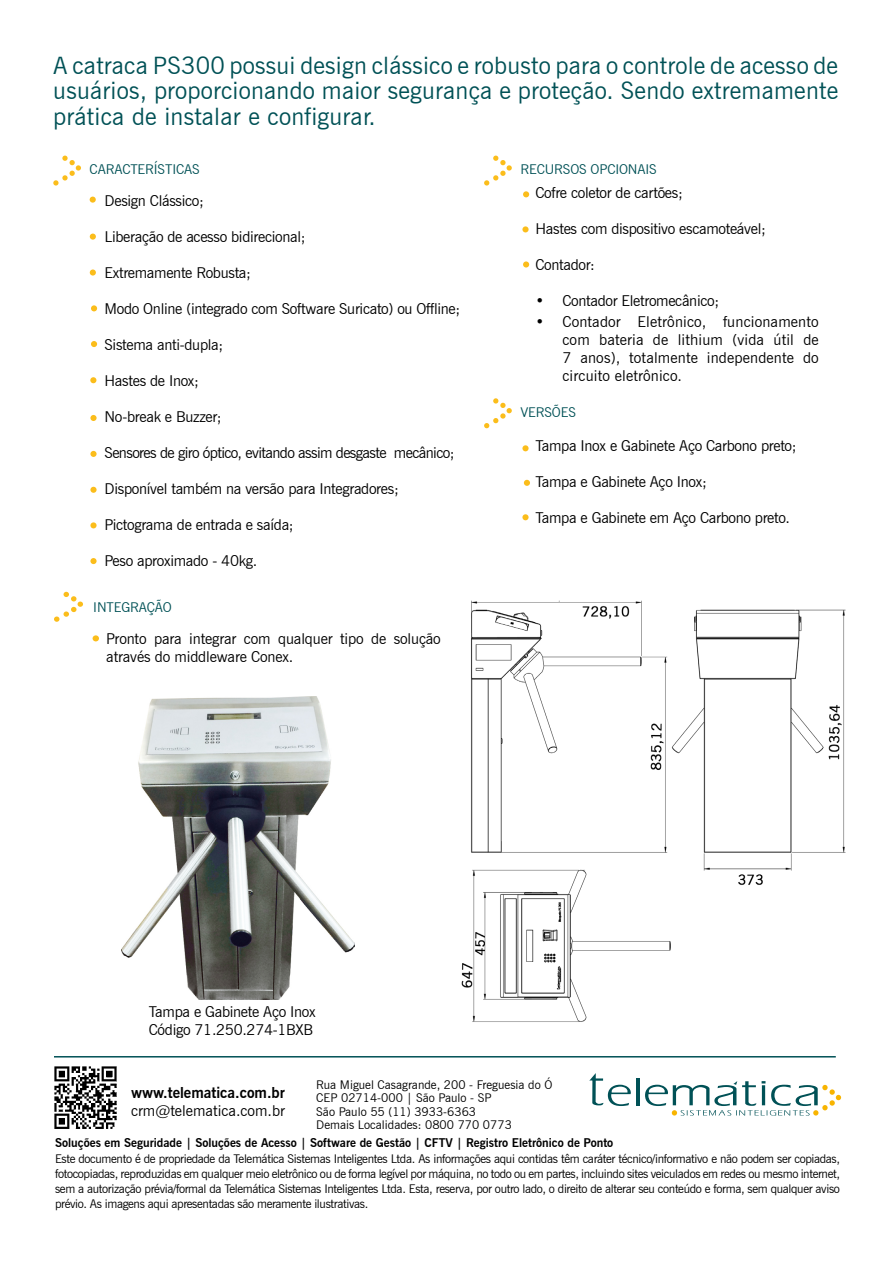
<style>
.page{position:relative;width:893px;height:1263px;background:#fff}
.page>*{position:absolute;margin:0;border:0;box-sizing:border-box;transform-origin:0 0}
.t1{font:24px/25.5px "News Gothic BT";letter-spacing:.01em;color:#005156;text-align:justify}
.t2{font:15px/18px "News Gothic BT";letter-spacing:-.02em;color:#000}
.t3{font:15px "News Gothic BT";letter-spacing:-.04em;color:#000}
.t4{font:700 15px "News Gothic BT";color:#000}
.t5{font:15px "News Gothic BT";color:#000}
.t6{font:13.5px "News Gothic BT";letter-spacing:-.01em;color:#005156}
.t7{font:12px/13.5px "News Gothic BT";color:#000}
.t8{font:700 12px "News Gothic BT";color:#000}
</style>
<div class="page">
<img style="left:54px;top:1066px;width:63px;height:63px">
<svg style="left:589px;top:1073px;width:42px;height:33px"></svg>
<hr style="left:636px;top:1078px;width:3px;height:27px;background:#005156">
<svg style="left:645px;top:1081px;width:196px;height:34px"></svg>
<hr style="left:54px;top:1056px;width:782px;height:1px;background:#005156">
<svg style="left:523px;top:191px;width:6px;height:6px"></svg>
<div style="left:522px;top:445px;width:7px;height:6px;background:#fbbd1b;border-radius:50%"></div>
<div style="left:522px;top:226px;width:7px;height:6px;background:#fbbd1b;border-radius:50%"></div>
<svg style="left:524px;top:480px;width:6px;height:6px"></svg>
<svg style="left:523px;top:261px;width:6px;height:6px"></svg>
<div style="left:522px;top:514px;width:7px;height:6px;background:#fbbd1b;border-radius:50%"></div>
<svg style="left:53px;top:156px;width:28px;height:30px"></svg>
<svg style="left:484px;top:156px;width:28px;height:30px"></svg>
<svg style="left:484px;top:398px;width:28px;height:30px"></svg>
<svg style="left:90px;top:197px;width:6px;height:6px"></svg>
<svg style="left:90px;top:377px;width:6px;height:6px"></svg>
<svg style="left:90px;top:234px;width:6px;height:6px"></svg>
<div style="left:90px;top:415px;width:7px;height:6px;background:#fbbd1b;border-radius:50%"></div>
<div style="left:90px;top:269px;width:6px;height:7px;background:#fbbd1b;border-radius:50%"></div>
<div style="left:90px;top:451px;width:7px;height:6px;background:#fbbd1b;border-radius:50%"></div>
<svg style="left:91px;top:305px;width:6px;height:6px"></svg>
<div style="left:90px;top:487px;width:7px;height:6px;background:#fbbd1b;border-radius:50%"></div>
<svg style="left:91px;top:341px;width:6px;height:6px"></svg>
<div style="left:90px;top:522px;width:7px;height:6px;background:#fbbd1b;border-radius:50%"></div>
<div style="left:90px;top:558px;width:7px;height:6px;background:#fbbd1b;border-radius:50%"></div>
<img style="left:461px;top:600px;width:385px;height:422px">
<img style="left:121px;top:696px;width:233px;height:303px">
<svg style="left:54px;top:592px;width:29px;height:30px"></svg>
<svg style="left:93px;top:635px;width:6px;height:6px"></svg>
<h1 class="t1" style="left:53px;top:52px;width:786px">A catraca PS300 possui design clássico e robusto para o controle de acesso de usuários, proporcionando maior segurança e proteção. Sendo extremamente prática de instalar e configurar.</h1>
<p class="t6" style="left:90px;top:161px;width:111px">CARACTERÍSTICAS</p>
<p class="t6" style="left:520px;top:161px;width:138px">RECURSOS OPCIONAIS</p>
<p class="t2" style="left:105px;top:191px;width:101px">Design Clássico;</p>
<p class="t2" style="left:105px;top:227px;width:202px">Liberação de acesso bidirecional;</p>
<p class="t2" style="left:105px;top:263px;width:148px">Extremamente Robusta;</p>
<p class="t2" style="left:105px;top:299px;width:357px">Modo Online (integrado com Software Suricato) ou Offline;</p>
<p class="t2" style="left:105px;top:335px;width:120px">Sistema anti-dupla;</p>
<p class="t2" style="left:105px;top:371px;width:96px">Hastes de Inox;</p>
<p class="t2" style="left:105px;top:407px;width:118px">No-break e Buzzer;</p>
<p class="t3" style="left:105px;top:443px;width:351px">Sensores de giro óptico, evitando assim desgaste mecânico;</p>
<p class="t2" style="left:105px;top:479px;width:296px">Disponível também na versão para Integradores;</p>
<p class="t2" style="left:105px;top:515px;width:191px">Pictograma de entrada e saída;</p>
<p class="t2" style="left:105px;top:551px;width:154px">Peso aproximado - 40kg.</p>
<p class="t6" style="left:93px;top:599px;width:80px">INTEGRAÇÃO</p>
<p class="t2" style="left:106px;top:630px;width:336px">Pronto para integrar com qualquer tipo de solução através do middleware Conex.</p>
<p class="t2" style="left:535px;top:184px;width:149px">Cofre coletor de cartões;</p>
<p class="t2" style="left:535px;top:220px;width:232px">Hastes com dispositivo escamoteável;</p>
<p class="t2" style="left:535px;top:256px;width:61px">Contador:</p>
<p class="t2" style="left:535px;top:292px;width:185px">• Contador Eletromecânico;</p>
<p class="t2" style="left:562px;top:313px;width:258px;text-align:justify;text-indent:-27px">• Contador Eletrônico, funcionamento com bateria de lithium (vida útil de 7 anos), totalmente independente do circuito eletrônico.</p>
<p class="t6" style="left:520px;top:404px;width:57px">VERSÕES</p>
<p class="t2" style="left:535px;top:437px;width:263px">Tampa Inox e Gabinete Aço Carbono preto;</p>
<p class="t2" style="left:535px;top:473px;width:173px">Tampa e Gabinete Aço Inox;</p>
<p class="t2" style="left:535px;top:509px;width:256px">Tampa e Gabinete em Aço Carbono preto.</p>
<p class="t2" style="left:149px;top:1003px;width:168px">Tampa e Gabinete Aço Inox<br>Código 71.250.274-1BXB</p>
<p class="t7" style="left:316px;top:1078px;width:238px">Rua Miguel Casagrande, 200 - Freguesia do Ó CEP 02714-000 | São Paulo - SP<br>São Paulo 55 (11) 3933-6363<br>Demais Localidades: 0800 770 0773</p>
<p class="t7" style="left:55px;top:1151px;width:786px;line-height:15px;text-align:justify">Este documento é de propriedade da Telemática Sistemas Inteligentes Ltda. As informações aqui contidas têm caráter técnico/informativo e não podem ser copiadas, fotocopiadas, reproduzidas em qualquer meio eletrônico ou de forma legível por máquina, no todo ou em partes, incluindo sites veiculados em redes ou mesmo internet, sem a autorização prévia/formal da Telemática Sistemas Inteligentes Ltda. Esta, reserva, por outro lado, o direito de alterar seu conteúdo e forma, sem qualquer aviso prévio. As imagens aqui apresentadas são meramente ilustrativas.</p>
<p class="t4" style="left:131px;top:1084px;width:155px">www.telematica.com.br</p>
<p class="t5" style="left:131px;top:1102px;width:155px">crm@telematica.com.br</p>
<p class="t8" style="left:55px;top:1135px;width:560px">Soluções em Seguridade | Soluções de Acesso | Software de Gestão | CFTV | Registro Eletrônico de Ponto</p>
</div>
